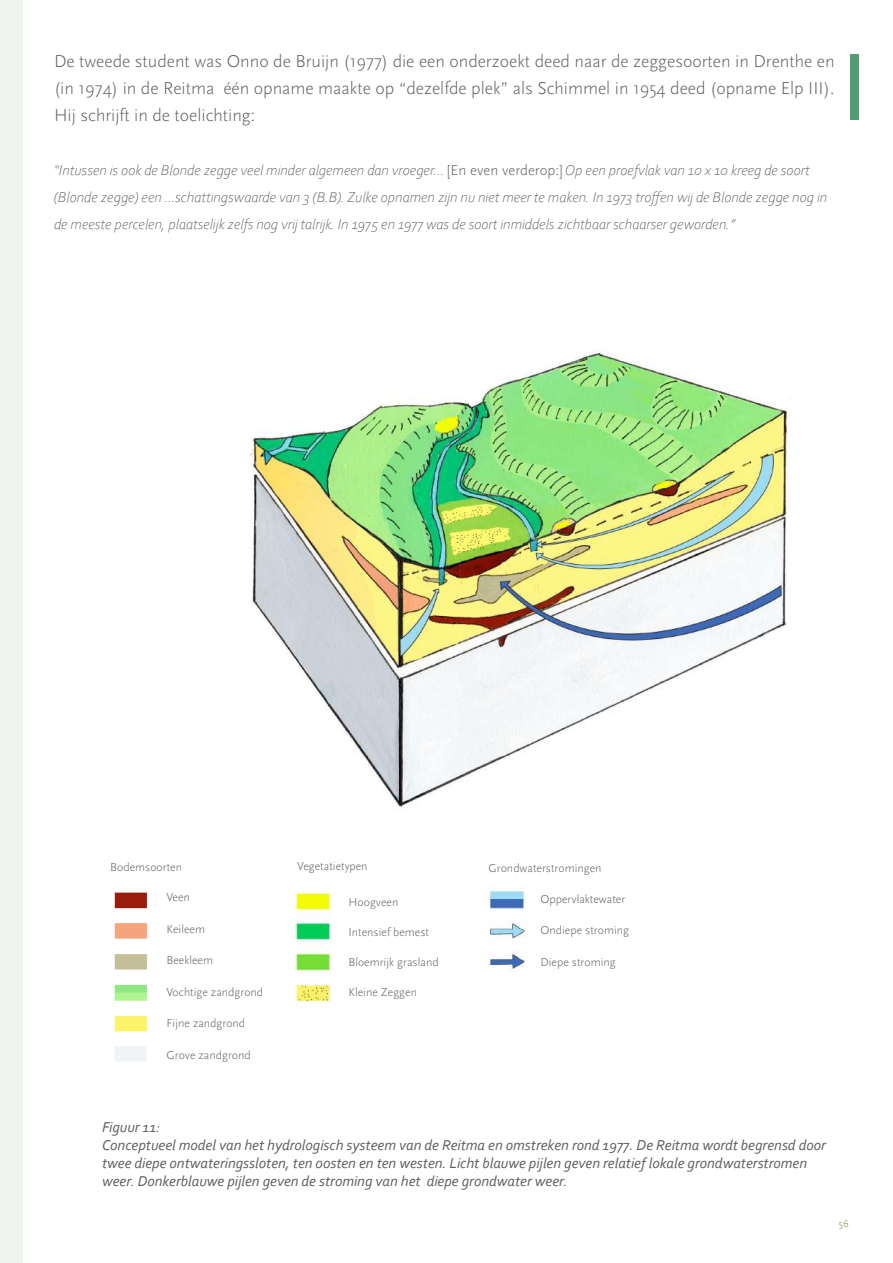
<style>
.page{position:relative;width:893px;height:1263px;background:#fff}
.page>*{position:absolute;margin:0;border:0;box-sizing:border-box;transform-origin:0 0}
.t1{font:300 18px/27px "Scala Sans";color:#5f5f62;text-align:justify}
.t2{font:italic 300 15px/27px "Corbel";color:#5f5f62}
.t3{font:italic 15px/18px "Corbel";color:#5f5f62}
.t4{font:300 12px "Scala Sans";color:#5f5f62}
.t5{font:300 10.5px "Scala Sans";color:#788649}
.s1{font-family:"Scala Sans";font-style:normal}
</style>
<div class="page">
<img style="left:114px;top:892px;width:34px;height:169px">
<div style="left:850px;top:54px;width:8px;height:65px;background:#539e70"></div>
<img style="left:250px;top:350px;width:537px;height:457px">
<img style="left:486px;top:888px;width:40px;height:81px">
<img style="left:295px;top:891px;width:36px;height:116px">
<div style="left:0;top:0;width:23px;height:1263px;background:#eff3ed"></div>
<p class="t1" style="left:54px;top:48px;width:782px">De tweede student was Onno de Bruijn (1977) die een onderzoekt deed naar de zeggesoorten in Drenthe en (in 1974) in de Reitma één opname maakte op “dezelfde plek” als Schimmel in 1954 deed (opname Elp III).<br>Hij schrijft in de toelichting:</p>
<p class="t2" style="left:54px;top:156px;width:775px">“Intussen is ook de Blonde zegge veel minder algemeen dan vroeger… <span class="s1">[En even verderop:]</span> Op een proefvlak van 10 x 10 kreeg de soort (Blonde zegge) een …schattingswaarde van 3 (B.B). Zulke opnamen zijn nu niet meer te maken. In 1973 troffen wij de Blonde zegge nog in de meeste percelen, plaatselijk zelfs nog vrij talrijk. In 1975 en 1977 was de soort inmiddels zichtbaar schaarser geworden.”</p>
<p class="t4" style="left:110px;top:860px;width:73px">Bodemsoorten</p>
<p class="t4" style="left:297px;top:860px;width:72px">Vegetatietypen</p>
<p class="t4" style="left:488px;top:861px;width:115px">Grondwaterstromingen</p>
<p class="t4" style="left:348px;top:895px;width:51px">Hoogveen</p>
<p class="t4" style="left:348px;top:926px;width:82px">Intensief bemest</p>
<p class="t4" style="left:348px;top:956px;width:92px">Bloemrijk grasland</p>
<p class="t4" style="left:348px;top:986px;width:70px">Kleine Zeggen</p>
<p class="t4" style="left:166px;top:891px;width:25px">Veen</p>
<p class="t4" style="left:166px;top:922px;width:40px">Keileem</p>
<p class="t4" style="left:166px;top:954px;width:48px">Beekleem</p>
<p class="t4" style="left:166px;top:985px;width:98px">Vochtige zandgrond</p>
<p class="t4" style="left:166px;top:1017px;width:80px">Fijne zandgrond</p>
<p class="t4" style="left:166px;top:1048px;width:86px">Grove zandgrond</p>
<p class="t4" style="left:540px;top:892px;width:86px">Oppervlaktewater</p>
<p class="t4" style="left:540px;top:924px;width:90px">Ondiepe stroming</p>
<p class="t4" style="left:540px;top:955px;width:77px">Diepe stroming</p>
<p class="t3" style="left:102px;top:1118px;width:725px">Figuur 11:<br>Conceptueel model van het hydrologisch systeem van de Reitma en omstreken rond 1977. De Reitma wordt begrensd door twee diepe ontwateringssloten, ten oosten en ten westen. Licht blauwe pijlen geven relatief lokale grondwaterstromen weer. Donkerblauwe pijlen geven de stroming van het diepe grondwater weer.</p>
<p class="t5" style="left:839px;top:1218px;width:11px">56</p>
</div>
